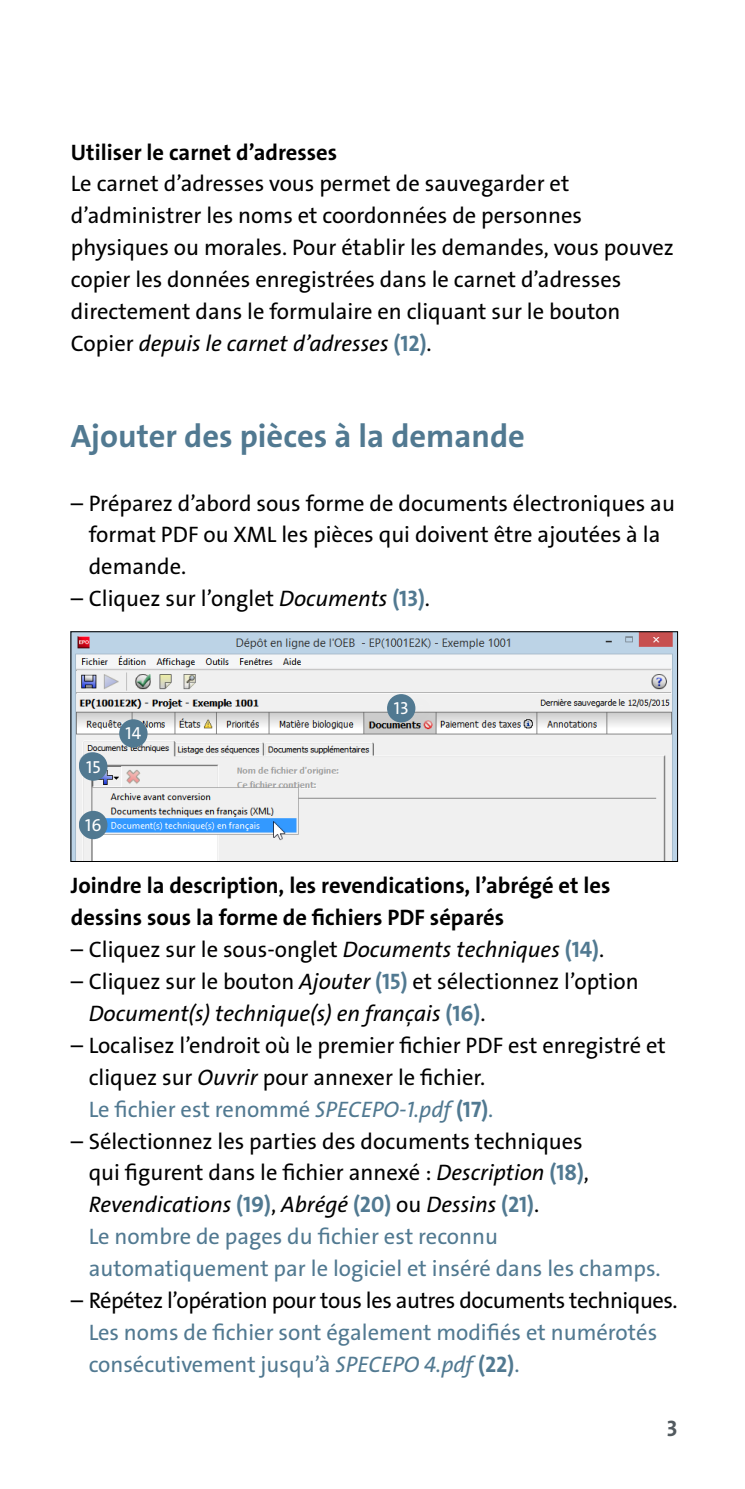
<style>
.page{position:relative;width:745px;height:1489px;background:#fff}
.page>*{position:absolute;margin:0;border:0;box-sizing:border-box;transform-origin:0 0}
.t1{font:32.5px "The Sans LP7 Bld";color:#517991}
.t2{font:22.5px/32px "The Sans LP5 Plain";color:#000}
.t3{font:22.5px/32px "The Sans LP5 Plain";color:#517991}
.t4{font:22.5px/32px "The Sans LP7 Bld";color:#000}
.t5{font:22.5px "The Sans LP5 Plain IT";color:#000}
.t6{font:22.5px "The Sans LP5 Plain";letter-spacing:-.02em;color:#000}
.t7{font:22.5px "The Sans LP7 Bld";color:#525a5f}
.t8{font:17.5px "The Sans LP5 Plain";color:#fff}
.s1{font-family:"The Sans LP5 Plain"}
.s2{font-family:"The Sans LP7 Bld";color:#517991}
.s3{font-family:"The Sans LP5 Plain IT"}
.s4{font-size:15px}
.s5{color:#517991}
.s6{font-family:"The Sans LP5 Plain IT";color:#517991}
.s7{font-family:"The Sans LP7 Bld"}
</style>
<div class="page">
<img style="left:73px;top:633px;width:602px;height:226px">
<div style="left:71px;top:631px;width:606px;height:230px;border:1px solid #000"></div>
<div style="left:387px;top:694px;width:28px;height:28px;background:#517991;border-radius:50%"></div>
<div style="left:119px;top:719px;width:28px;height:28px;background:#517991;border-radius:50%"></div>
<div style="left:79px;top:752px;width:28px;height:28px;background:#517991;border-radius:50%"></div>
<div style="left:79px;top:810px;width:28px;height:29px;background:#517991;border-radius:50%"></div>
<p class="t4" style="left:71px;top:136px;width:267px">Utiliser le carnet d’adresses</p>
<p class="t2" style="left:71px;top:168px;width:604px">Le carnet d’adresses vous permet de sauvegarder et d’administrer les noms et coordonnées de personnes physiques ou morales. Pour établir les demandes, vous pouvez copier les données enregistrées dans le carnet d’adresses directement dans le formulaire en cliquant sur le bouton</p>
<p class="t5" style="left:71px;top:329px;width:362px"><span class="s1">Copier</span> depuis le carnet d’adresses <span class="s2">(12)</span><span class="s1">.</span></p>
<h1 class="t1" style="left:71px;top:415px;width:455px">Ajouter des pièces à la demande</h1>
<p class="t2" style="left:89px;top:487px;width:587px;text-indent:-18px">– Préparez d’abord sous forme de documents électroniques au format PDF ou XML les pièces qui doivent être ajoutées à la demande.</p>
<p class="t2" style="left:71px;top:582px;width:360px">– Cliquez sur l’onglet <span class="s3">Documents</span> <span class="s2">(13)</span>.</p>
<p class="t8" style="left:86px;top:755px;width:16px">15</p>
<p class="t8" style="left:85px;top:813px;width:18px">16</p>
<p class="t8" style="left:125px;top:722px;width:17px">14</p>
<p class="t8" style="left:393px;top:697px;width:33px">13 <span class="s4">13</span></p>
<p class="t4" style="left:71px;top:869px;width:540px">Joindre la description, les revendications, l’abrégé et les dessins sous la forme de fichiers PDF séparés</p>
<p class="t2" style="left:71px;top:933px;width:534px">– Cliquez sur le sous-onglet <span class="s3">Documents techniques</span> <span class="s2">(14)</span>.</p>
<p class="t2" style="left:71px;top:965px;width:569px">– Cliquez sur le bouton <span class="s3">Ajouter</span> <span class="s2">(15)</span> et sélectionnez l’option</p>
<p class="t5" style="left:89px;top:998px;width:398px">Document(s) technique(s) en français <span class="s2">(16)</span><span class="s1">.</span></p>
<p class="t2" style="left:89px;top:1029px;width:578px;text-indent:-18px">– Localisez l’endroit où le premier fichier PDF est enregistré et cliquez sur <span class="s3">Ouvrir</span> pour annexer le fichier.<br><span class="s5">Le fichier est renommé</span> <span class="s6">SPECEPO-1.pdf</span> <span class="s2">(17)</span><span class="s5">.</span></p>
<p class="t2" style="left:71px;top:1125px;width:519px;text-align:right">– Sélectionnez les parties des documents techniques qui figurent dans le fichier annexé : <span class="s3">Description</span> <span class="s2">(18)</span>,</p>
<p class="t5" style="left:89px;top:1190px;width:452px">Revendications <span class="s2">(19)</span><span class="s1">,</span> Abrégé <span class="s2">(20)</span> <span class="s1">ou</span> Dessins <span class="s2">(21)</span><span class="s1">.</span></p>
<p class="t3" style="left:89px;top:1220px;width:573px">Le nombre de pages du fichier est reconnu automatiquement par le logiciel et inséré dans les champs.</p>
<p class="t6" style="left:71px;top:1285px;width:607px">– Répétez l’opération pour tous les autres documents techniques.</p>
<p class="t3" style="left:89px;top:1316px;width:569px">Les noms de fichier sont également modifiés et numérotés consécutivement jusqu’à <span class="s3">SPECEPO 4.pdf</span> <span class="s7">(22)</span>.</p>
<p class="t7" style="left:666px;top:1413px;width:12px">3</p>
</div>
